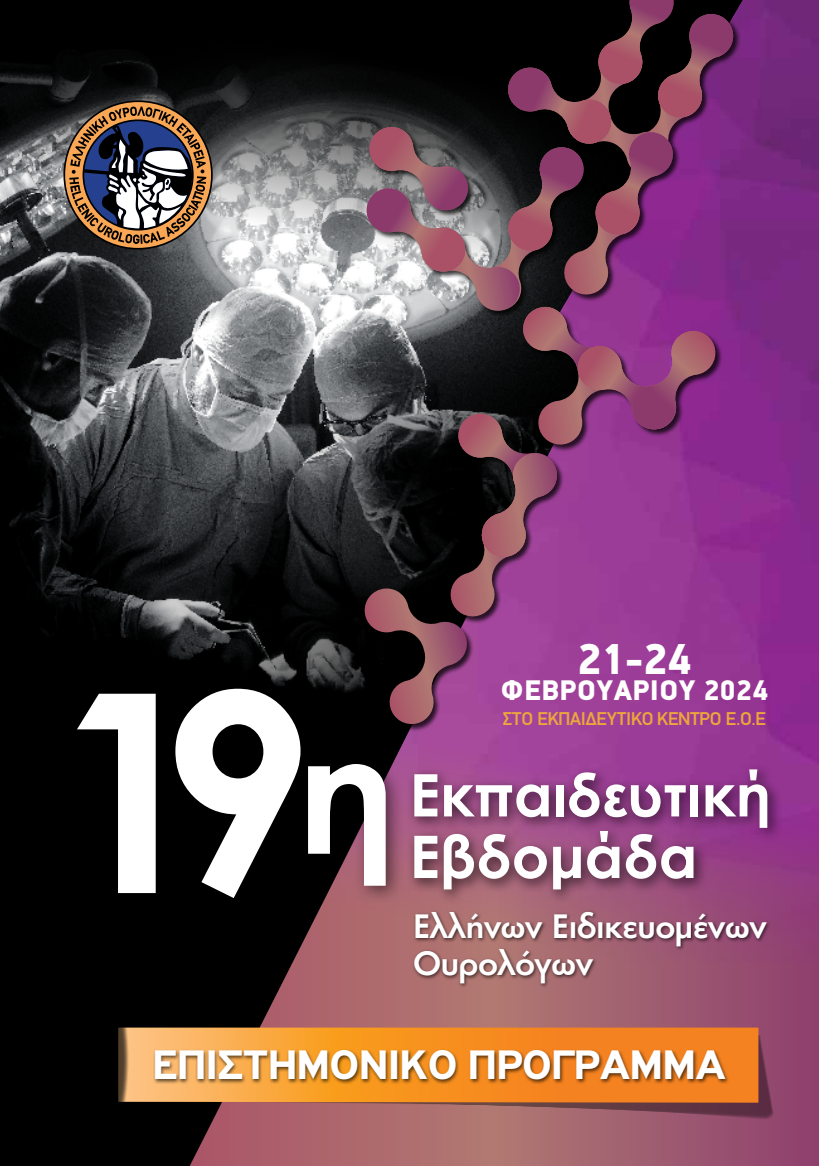
<style>
.page{position:relative;width:819px;height:1166px;background:#000}
.page>*{position:absolute;margin:0;border:0;box-sizing:border-box;transform-origin:0 0}
.t1{font:700 277.38px "Century Gothic";color:#fff}
.t2{font:700 164.67px "Century Gothic";color:#fff}
.t3{font:700 58.8px/61.6px "Century Gothic";color:#fff}
.t4{font:700 43.93px "PF Highway Gothic";letter-spacing:-.02em;color:#fff;scale:1.04 1}
.t5{font:900 43.57px "PF Din Display";color:#fff}
.t6{font:500 31.5px/36.8px "PF Futura Neu";letter-spacing:-.01em;color:#fff}
.t7{font:900 28.53px "PF Din Display";letter-spacing:.02em;color:#fff}
.t8{font:500 18.72px "PF Din Display";letter-spacing:-.02em;color:#eea53c}
</style>
<div class="page">
<img style="left:0;top:60px;width:172px;height:596px">
<svg style="left:190px;top:961px;width:629px;height:205px;background:#935663"></svg>
<img style="left:172px;top:0;width:647px;height:961px">
<svg style="left:361px;top:0;width:375px;height:727px"></svg>
<svg style="left:64px;top:101px;width:148px;height:148px"></svg>
<svg style="left:69px;top:106px;width:137px;height:138px"></svg>
<svg style="left:190px;top:1035px;width:576px;height:72px;background:#7e494c"></svg>
<svg style="left:130px;top:1027px;width:628px;height:75px;background:#f59532"></svg>
<svg style="left:118px;top:1027px;width:12px;height:75px"></svg>
<div style="left:412px;top:910px;width:359px;height:77px;background:#000;opacity:.62"></div>
<div style="left:153px;top:1048px;width:576px;height:36px;background:#000;opacity:.62"></div>
<div style="left:69px;top:678px;width:336px;height:237px;background:#000"></div>
<div style="left:407px;top:763px;width:375px;height:141px;background:#000;opacity:.62"></div>
<p class="t5" style="left:577px;top:632px;width:115px">21-24</p>
<p class="t7" style="left:500px;top:672px;width:269px">ΦΕΒΡΟΥΑΡΙΟΥ 2024</p>
<p class="t8" style="left:503px;top:707px;width:265px">ΣΤΟ ΕΚΠΑΙΔΕΥΤΙΚΌ ΚΈΝΤΡΟ Ε.Ο.Ε</p>
<p class="t1" style="left:53px;top:582px;width:262px">19</p>
<p class="t2" style="left:297px;top:669px;width:100px">η</p>
<p class="t3" style="left:409px;top:762px;width:363px">Εκπαιδευτική<br>Εβδομάδα</p>
<p class="t6" style="left:413px;top:907px;width:354px">Ελλήνων Ειδικευομένων<br>Ουρολόγων</p>
<p class="t4" style="left:152px;top:1041px;width:553px">EΠΙΣΤΗΜΟΝΙΚΟ ΠΡΟΓΡΑΜΜΑ</p>
</div>
